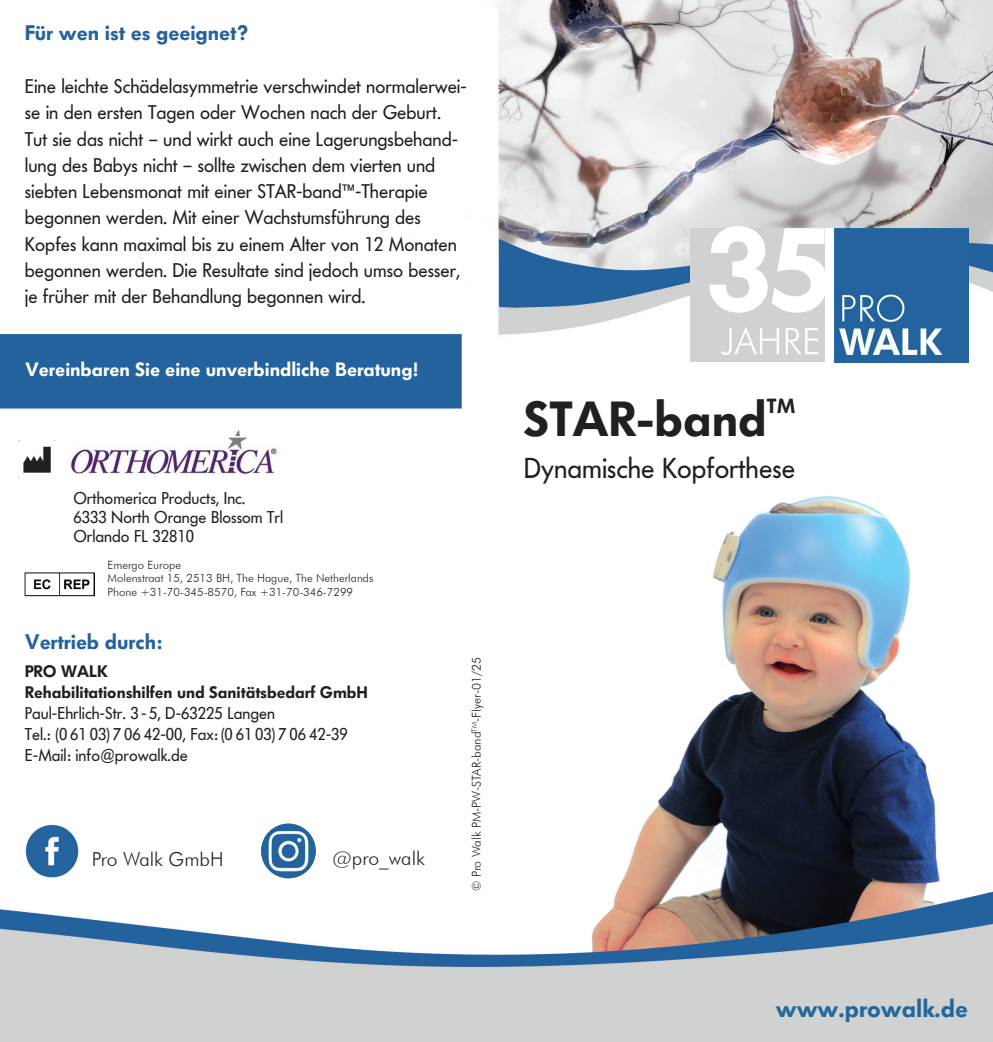
<style>
.page{position:relative;width:993px;height:1042px;background:#fff}
.page>*{position:absolute;margin:0;border:0;box-sizing:border-box;transform-origin:0 0}
.t1{font:49px "Futura BQ Demibold";color:#231f20}
.t2{font:28px "Futura BQ";color:#231f20}
.t3{font:24.5px "Futura BQ Demibold";color:#23689a}
.t4{font:21px "Futura BQ Demibold";color:#23629d}
.t5{font:20.47px "Futura BQ Demibold";color:#231f20}
.t6{font:19.25px/26.2px "Futura BQ";color:#231f20}
.t7{font:19.25px "Futura BQ Demibold";color:#fff}
.t8{font:300 19.25px "Futura BT";color:#231f20}
.t9{font:16.62px/21px "Futura BQ";color:#231f20}
.t10{font:16.62px/21px "Futura BQ Demibold";color:#231f20}
.t11{font:300 12.25px "Futura BT";color:#231f20}
.t12{font:300 11.38px/13.7px "Futura BT";color:#231f20}
</style>
<div class="page">
<img style="left:0;top:0;width:992px;height:1042px">
<img style="left:261px;top:823px;width:54px;height:55px;border-radius:27px">
<img style="left:25px;top:823px;width:54px;height:55px;border-radius:27px">
<img style="left:18px;top:441px;width:38px;height:37px">
<img style="left:66px;top:430px;width:217px;height:46px">
<img style="left:25px;top:569px;width:69px;height:27px">
<div style="left:0;top:334px;width:461px;height:74px;background:#23629d"></div>
<div style="left:709px;top:228px;width:258px;height:134px;background:#fff"></div>
<div style="left:690px;top:228px;width:134px;height:134px;background:#cfd2d0"></div>
<svg style="left:721px;top:327px;width:96px;height:28px"></svg>
<svg style="left:709px;top:226px;width:118px;height:87px"></svg>
<img style="left:834px;top:228px;width:133px;height:134px">
<p class="t4" style="left:25px;top:21px;width:225px">Für wen ist es geeignet?</p>
<p class="t6" style="left:25px;top:73px;width:443px">Eine leichte Schädelasymmetrie verschwindet normalerwei&shy;se in den ersten Tagen oder Wochen nach der Geburt.<br>Tut sie das nicht – und wirkt auch eine Lagerungsbehand&shy;lung des Babys nicht – sollte zwischen dem vierten und siebten Lebensmonat mit einer STAR-band™-Therapie begonnen werden. Mit einer Wachstumsführung des Kopfes kann maximal bis zu einem Alter von 12 Monaten begonnen werden. Die Resultate sind jedoch umso besser, je früher mit der Behandlung begonnen wird.</p>
<p class="t7" style="left:26px;top:358px;width:394px">Vereinbaren Sie eine unverbindliche Beratung!</p>
<p class="t9" style="left:73px;top:489px;width:211px;line-height:19.2px">Orthomerica Products, Inc.<br>6333 North Orange Blossom Trl<br>Orlando FL 32810</p>
<p class="t12" style="left:107px;top:558px;width:267px">Emergo Europe<br>Molenstraat 15, 2513 BH, The Hague, The Netherlands<br>Phone +31-70-345-8570, Fax +31-70-346-7299</p>
<p class="t4" style="left:25px;top:629px;width:138px">Vertrieb durch:</p>
<p class="t10" style="left:25px;top:661px;width:344px">PRO WALK<br>Rehabilitationshilfen und Sanitätsbedarf GmbH</p>
<p class="t9" style="left:25px;top:703px;width:324px">Paul-Ehrlich-Str. 3 - 5, D-63225 Langen<br>Tel.: (0 61 03) 7 06 42-00, Fax: (0 61 03) 7 06 42-39<br>E-Mail: info@prowalk.de</p>
<p class="t8" style="left:92px;top:848px;width:133px">Pro Walk GmbH</p>
<p class="t8" style="left:332px;top:847px;width:94px">@pro_walk</p>
<p class="t11" style="left:469px;top:891px;width:235px;rotate:-90deg">© Pro Walk PM-PW-STAR-band<sup>TM</sup>-Flyer-01/25</p>
<h1 class="t1" style="left:523px;top:390px;width:244px">STAR-band</h1>
<p class="t5" style="left:766px;top:393px;width:30px">TM</p>
<h2 class="t2" style="left:523px;top:452px;width:273px">Dynamische Kopforthese</h2>
<p class="t3" style="left:775px;top:994px;width:193px">www.prowalk.de</p>
</div>
